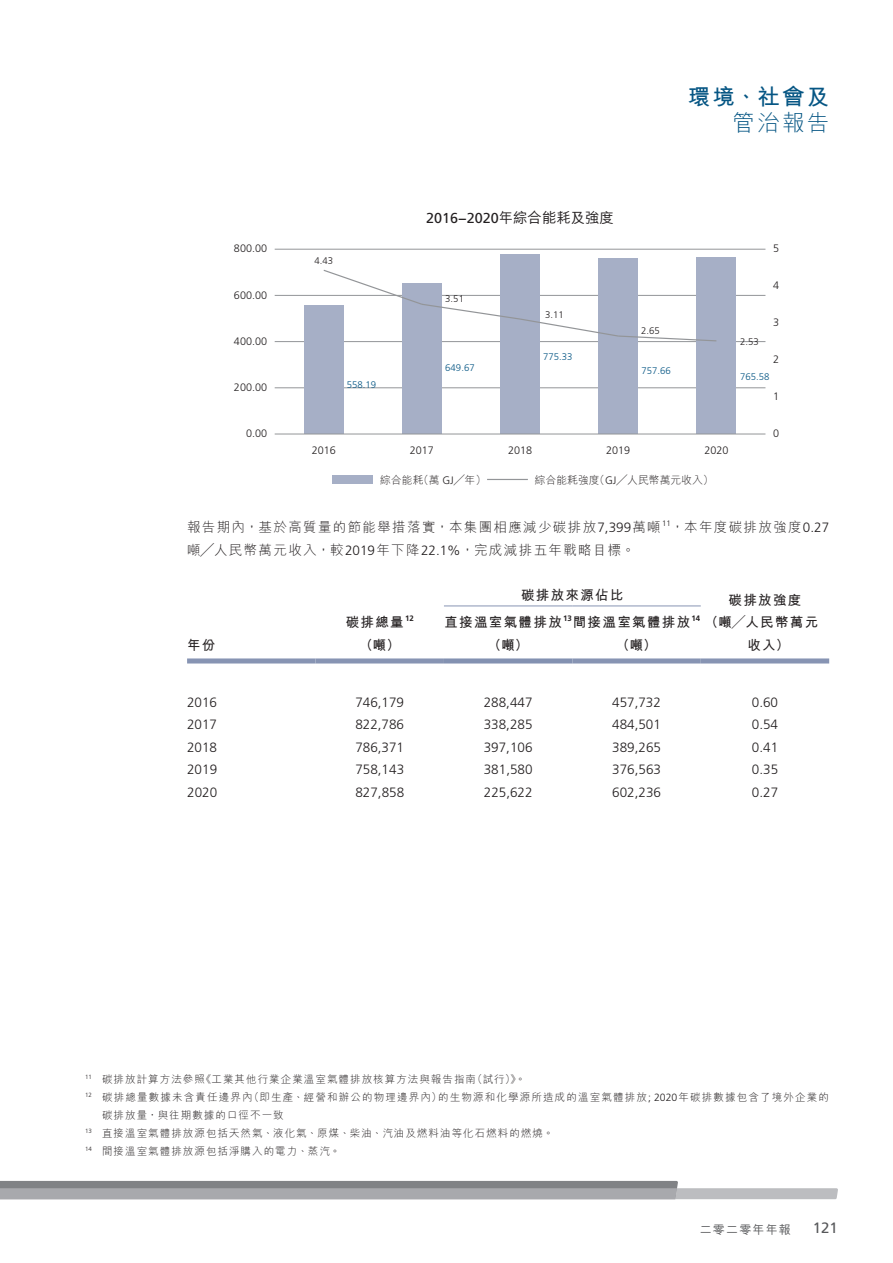
<style>
.page{position:relative;width:893px;height:1263px;background:#fff}
.page>*{position:absolute;margin:0;border:0;box-sizing:border-box;transform-origin:0 0}
.t1{font:700 22.5px "M Hei HK";color:#065684}
.t2{font:300 22.5px "M Hei HK";color:#065684}
.t3{font:15px "Frutiger LT Std";color:#57585a}
.t4{font:14.4px "Frutiger LT Std";color:#231f20}
.t5{font:300 13.5px "Frutiger LT Std";color:#231f20}
.t6{font:300 13.5px/22.5px "M Hei HK";letter-spacing:.1em;color:#231f20}
.t7{font:700 13.5px/22.5px "M Hei HK";letter-spacing:.1em;color:#231f20}
.t8{font:500 12px "M Hei HK";letter-spacing:.1em;color:#57585a}
.t9{font:300 10.8px "Frutiger LT Std";color:#231f20}
.t10{font:300 10.8px "M Hei HK";color:#231f20}
.t11{font:300 10.5px "M Hei HK";letter-spacing:.1em;color:#231f20}
.t12{font:300 9.6px "Frutiger LT Std";color:#065684}
.t13{font:300 9.6px "Frutiger LT Std";color:#231f20}
.s1{font-family:"M Hei HK";font-weight:500}
.s2{font-family:"Frutiger LT Std"}
</style>
<div class="page">
<svg style="left:0;top:1181px;width:838px;height:18px;background:#a3a5a8"></svg>
<hr style="left:275px;top:387px;width:490px;height:1px;background:#939598">
<hr style="left:275px;top:341px;width:490px;height:1px;background:#939598">
<hr style="left:275px;top:295px;width:490px;height:1px;background:#939598">
<hr style="left:275px;top:249px;width:490px;height:1px;background:#939598">
<div style="left:304px;top:305px;width:39px;height:129px;background:#a6afc6"></div>
<div style="left:402px;top:284px;width:40px;height:150px;background:#a6afc6"></div>
<div style="left:500px;top:255px;width:40px;height:179px;background:#a6afc6"></div>
<div style="left:599px;top:259px;width:39px;height:175px;background:#a6afc6"></div>
<div style="left:697px;top:257px;width:39px;height:177px;background:#a6afc6"></div>
<svg style="left:322px;top:269px;width:395px;height:73px"></svg>
<hr style="left:275px;top:434px;width:490px;height:1px;background:#939598">
<hr style="left:487px;top:479px;width:41px;height:1px;background:#939598">
<div style="left:332px;top:475px;width:41px;height:9px;background:#a6afc6"></div>
<div style="left:187px;top:658px;width:128px;height:5px;background:#8794b3"></div>
<div style="left:315px;top:658px;width:129px;height:5px;background:#8794b3"></div>
<div style="left:572px;top:658px;width:129px;height:5px;background:#8794b3"></div>
<div style="left:701px;top:658px;width:128px;height:5px;background:#8794b3"></div>
<div style="left:444px;top:658px;width:128px;height:5px;background:#8391b1"></div>
<hr style="left:444px;top:605px;width:128px;height:1px;background:#8794b3">
<hr style="left:572px;top:605px;width:129px;height:1px;background:#8794b3">
<h1 class="t1" style="left:688px;top:81px;width:143px">環境、社會及</h1>
<h1 class="t2" style="left:733px;top:111px;width:98px">管治報告</h1>
<h3 class="t4" style="left:426px;top:209px;width:189px">2016−2020<span class="s1">年綜合能耗及強度</span></h3>
<p class="t9" style="left:234px;top:242px;width:35px">800.00</p>
<p class="t9" style="left:773px;top:242px;width:8px">5</p>
<p class="t13" style="left:314px;top:255px;width:20px">4.43</p>
<p class="t9" style="left:234px;top:289px;width:35px">600.00</p>
<p class="t13" style="left:445px;top:293px;width:20px">3.51</p>
<p class="t9" style="left:773px;top:279px;width:8px">4</p>
<p class="t13" style="left:545px;top:309px;width:20px">3.11</p>
<p class="t13" style="left:641px;top:325px;width:20px">2.65</p>
<p class="t9" style="left:773px;top:316px;width:8px">3</p>
<p class="t9" style="left:234px;top:335px;width:35px">400.00</p>
<p class="t13" style="left:740px;top:336px;width:20px">2.53</p>
<p class="t9" style="left:234px;top:381px;width:35px">200.00</p>
<p class="t12" style="left:347px;top:379px;width:31px">558.19</p>
<p class="t12" style="left:445px;top:362px;width:31px">649.67</p>
<p class="t12" style="left:543px;top:351px;width:31px">775.33</p>
<p class="t12" style="left:641px;top:366px;width:31px">757.66</p>
<p class="t9" style="left:773px;top:353px;width:8px">2</p>
<p class="t12" style="left:740px;top:372px;width:31px">765.58</p>
<p class="t9" style="left:773px;top:390px;width:8px">1</p>
<p class="t9" style="left:246px;top:427px;width:23px">0.00</p>
<p class="t9" style="left:773px;top:427px;width:8px">0</p>
<p class="t9" style="left:312px;top:444px;width:26px">2016</p>
<p class="t9" style="left:410px;top:444px;width:26px">2017</p>
<p class="t9" style="left:508px;top:444px;width:26px">2018</p>
<p class="t9" style="left:606px;top:444px;width:26px">2019</p>
<p class="t9" style="left:704px;top:444px;width:26px">2020</p>
<p class="t10" style="left:380px;top:474px;width:107px">綜合能耗（萬 <span class="s2">GJ</span>╱年）</p>
<p class="t10" style="left:535px;top:474px;width:180px">綜合能耗強度（<span class="s2">GJ</span>╱人民幣萬元收入）</p>
<p class="t6" style="left:187px;top:516px;width:644px">報告期內，基於高質量的節能舉措落實，本集團相應減少碳排放<span class="s2">7,399</span>萬噸<sup>11</sup>，本年度碳排放強度<span class="s2">0.27</span>噸╱人民幣萬元收入，較<span class="s2">2019</span>年下降<span class="s2">22.1%</span>，完成減排五年戰略目標。</p>
<p class="t7" style="left:521px;top:583px;width:104px">碳排放來源佔比</p>
<p class="t7" style="left:444px;top:587px;width:375px;text-indent:284px">碳排放強度直接溫室氣體排放<sup>13</sup>間接溫室氣體排放<sup>14</sup> （噸╱人民幣萬元</p>
<p class="t7" style="left:346px;top:610px;width:70px;text-align:center">碳排總量<sup>12</sup>（噸）</p>
<p class="t7" style="left:187px;top:632px;width:30px">年份</p>
<p class="t7" style="left:747px;top:632px;width:43px">收入）</p>
<p class="t7" style="left:488px;top:632px;width:42px">（噸）</p>
<p class="t7" style="left:616px;top:632px;width:42px">（噸）</p>
<p class="t5" style="left:187px;top:694px;width:32px">2016</p>
<p class="t5" style="left:355px;top:694px;width:50px">746,179</p>
<p class="t5" style="left:484px;top:694px;width:50px">288,447</p>
<p class="t5" style="left:612px;top:694px;width:50px">457,732</p>
<p class="t5" style="left:752px;top:694px;width:28px">0.60</p>
<p class="t5" style="left:187px;top:717px;width:32px">2017</p>
<p class="t5" style="left:355px;top:717px;width:50px">822,786</p>
<p class="t5" style="left:484px;top:717px;width:50px">338,285</p>
<p class="t5" style="left:612px;top:717px;width:50px">484,501</p>
<p class="t5" style="left:752px;top:717px;width:28px">0.54</p>
<p class="t5" style="left:187px;top:739px;width:32px">2018</p>
<p class="t5" style="left:355px;top:739px;width:50px">786,371</p>
<p class="t5" style="left:484px;top:739px;width:50px">397,106</p>
<p class="t5" style="left:612px;top:739px;width:50px">389,265</p>
<p class="t5" style="left:752px;top:739px;width:28px">0.41</p>
<p class="t5" style="left:187px;top:762px;width:32px">2019</p>
<p class="t5" style="left:355px;top:762px;width:50px">758,143</p>
<p class="t5" style="left:484px;top:762px;width:50px">381,580</p>
<p class="t5" style="left:612px;top:762px;width:50px">376,563</p>
<p class="t5" style="left:752px;top:762px;width:28px">0.35</p>
<p class="t5" style="left:187px;top:784px;width:32px">2020</p>
<p class="t5" style="left:355px;top:784px;width:50px">827,858</p>
<p class="t5" style="left:484px;top:784px;width:50px">225,622</p>
<p class="t5" style="left:612px;top:784px;width:50px">602,236</p>
<p class="t5" style="left:752px;top:784px;width:28px">0.27</p>
<p class="t11" style="left:85px;top:1074px;width:442px"><sup>11</sup> 碳排放計算方法參照《工業其他行業企業溫室氣體排放核算方法與報告指南（試行）》。</p>
<p class="t11" style="left:85px;top:1092px;width:746px"><sup>12</sup> 碳排總量數據未含責任邊界內（即生產、經營和辦公的物理邊界內）的生物源和化學源所造成的溫室氣體排放<span class="s2">; 2020</span>年碳排數據包含了境外企業的</p>
<p class="t11" style="left:102px;top:1110px;width:183px">碳排放量，與往期數據的口徑不一致</p>
<p class="t11" style="left:85px;top:1128px;width:470px"><sup>13</sup> 直接溫室氣體排放源包括天然氣、液化氣、原煤、柴油、汽油及燃料油等化石燃料的燃燒。</p>
<p class="t11" style="left:85px;top:1146px;width:257px"><sup>14</sup> 間接溫室氣體排放源包括淨購入的電力、蒸汽。</p>
<p class="t8" style="left:700px;top:1221px;width:93px">二零二零年年報</p>
<h2 class="t3" style="left:813px;top:1219px;width:27px">121</h2>
</div>
